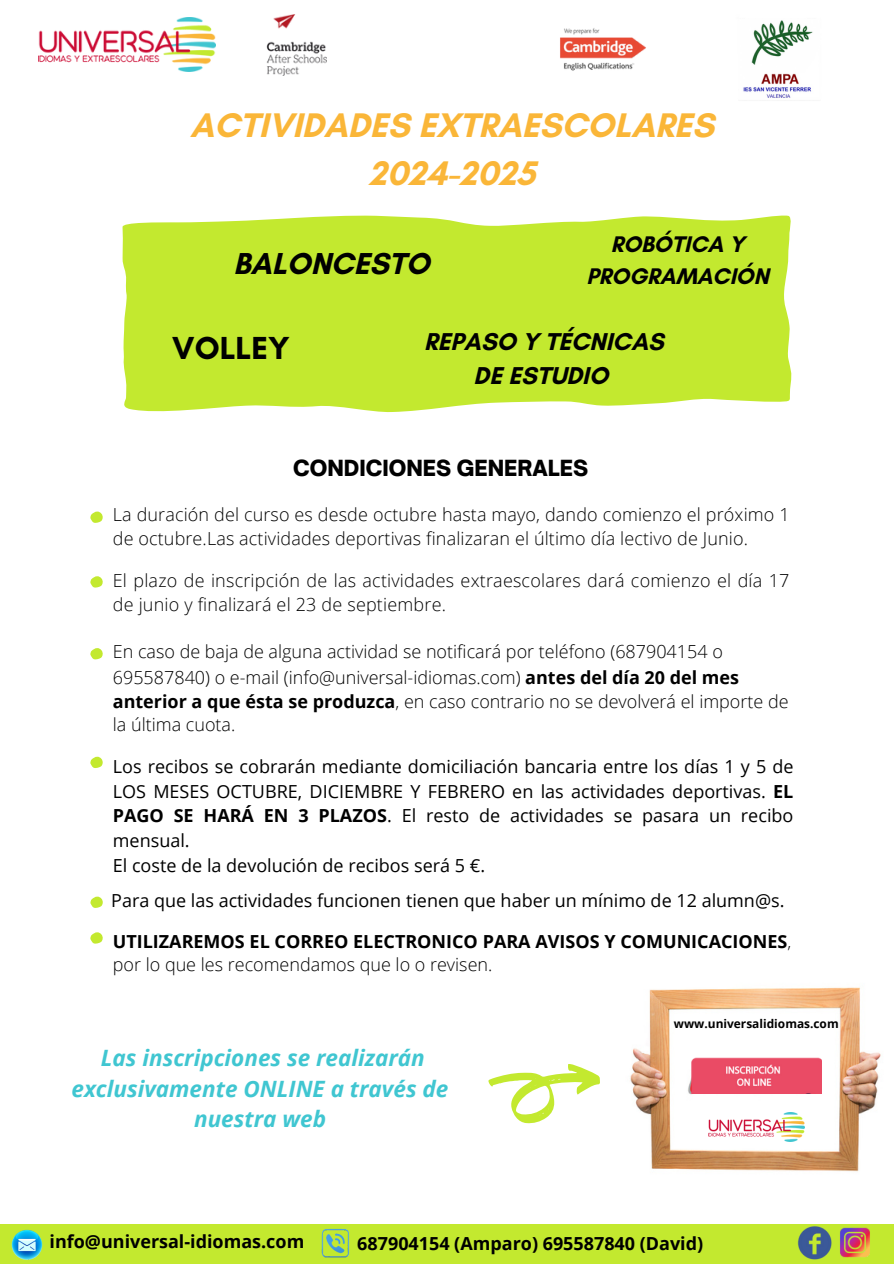
<style>
.page{position:relative;width:894px;height:1264px;background:#fff}
.page>*{position:absolute;margin:0;border:0;box-sizing:border-box;transform-origin:0 0}
.t1{font:700 34.8px/48.3px "Glacial Indifference";color:#fab638;text-align:center}
.t2{font:700 32.4px "Glacial Indifference";color:#000}
.t3{font:700 30.75px "Glacial Indifference";color:#000}
.t4{font:700 24.75px/33.8px "Glacial Indifference";color:#000;text-align:center}
.t5{font:700 22.95px/31.5px "Glacial Indifference";color:#000;text-align:center}
.t6{font:italic 700 22.5px/30.3px "Open Sans";color:#40c6d1;text-align:center}
.t7{font:900 21.3px "Open Sauce One";color:#000}
.t8{font:300 18px/23.7px "Open Sans";letter-spacing:.005em;color:#000}
.t9{font:18px/24.8px "Open Sans";color:#000;text-align:justify}
.t10{font:700 18px/23.7px "Open Sans";color:#000}
.t11{font:700 11.85px "Open Sans";color:#000}
.s1{font-weight:700}
.s2{font-weight:300}
</style>
<div class="page">
<div style="left:0;top:1224px;width:893px;height:39px;background:#c3e92f"></div>
<img style="left:38px;top:18px;width:177px;height:54px">
<img style="left:266px;top:14px;width:60px;height:61px">
<svg style="left:90px;top:511px;width:13px;height:12px"></svg>
<svg style="left:90px;top:576px;width:13px;height:11px"></svg>
<svg style="left:90px;top:648px;width:13px;height:11px"></svg>
<svg style="left:90px;top:756px;width:13px;height:12px"></svg>
<svg style="left:90px;top:932px;width:13px;height:11px"></svg>
<img style="left:7px;top:1224px;width:40px;height:38px">
<img style="left:310px;top:1226px;width:51px;height:36px">
<img style="left:793px;top:1224px;width:40px;height:37px">
<img style="left:833px;top:1224px;width:43px;height:38px">
<img style="left:560px;top:28px;width:86px;height:43px">
<svg style="left:90px;top:896px;width:13px;height:11px"></svg>
<img style="left:743px;top:20px;width:70px;height:78px">
<img style="left:599px;top:987px;width:282px;height:185px">
<img style="left:708px;top:1112px;width:96px;height:29px">
<img style="left:691px;top:1057px;width:130px;height:36px">
<svg style="left:488px;top:1064px;width:111px;height:59px"></svg>
<svg style="left:122px;top:215px;width:670px;height:198px;background:#c7ea3e"></svg>
<p class="t1" style="left:190px;top:101px;width:525px">ACTIVIDADES EXTRAESCOLARES<br>2024-2025</p>
<p class="t3" style="left:233px;top:244px;width:197px">BALONCESTO</p>
<p class="t5" style="left:586px;top:228px;width:184px">ROBÓTICA Y<br>PROGRAMACIÓN</p>
<p class="t2" style="left:172px;top:328px;width:119px">VOLLEY</p>
<p class="t4" style="left:424px;top:325px;width:241px">REPASO Y TÉCNICAS<br>DE ESTUDIO</p>
<p class="t7" style="left:293px;top:454px;width:296px">CONDICIONES GENERALES</p>
<p class="t8" style="left:113px;top:502px;width:678px">La duración del curso es desde octubre hasta mayo, dando comienzo el próximo 1 de octubre.Las actividades deportivas finalizaran el último día lectivo de Junio.</p>
<h3 class="t8" style="left:113px;top:568px;width:678px">El plazo de inscripción de las actividades extraescolares dará comienzo el día 17 de junio y finalizará el 23 de septiembre.</h3>
<h3 class="t8" style="left:113px;top:639px;width:611px">En caso de baja de alguna actividad se notificará por teléfono (687904154 o</h3>
<h1 class="t8" style="left:113px;top:665px;width:627px">695587840) o e-mail (info@universal-idiomas.com) <span class="s1">antes del día 20 del mes</span></h1>
<h5 class="t8" style="left:113px;top:689px;width:677px"><span class="s1">anterior a que ésta se produzca</span>, en caso contrario no se devolverá el importe de</h5>
<p class="t8" style="left:113px;top:712px;width:124px">la última cuota.</p>
<p class="t9" style="left:113px;top:753px;width:682px">Los recibos se cobrarán mediante domiciliación bancaria entre los días 1 y 5 de LOS MESES OCTUBRE, DICIEMBRE Y FEBRERO en las actividades deportivas. <span class="s1">EL PAGO SE HARÁ EN 3 PLAZOS</span>. El resto de actividades se pasara un recibo mensual.</p>
<p class="t9" style="left:113px;top:852px;width:374px">El coste de la devolución de recibos será 5 €.</p>
<p class="t9" style="left:111px;top:887px;width:674px">Para que las actividades funcionen tienen que haber un mínimo de 12 alumn@s.</p>
<p class="t10" style="left:113px;top:928px;width:679px">UTILIZAREMOS EL CORREO ELECTRONICO PARA AVISOS Y COMUNICACIONES<span class="s2">, por lo que les recomendamos que lo o revisen.</span></p>
<p class="t6" style="left:71px;top:1042px;width:378px">Las inscripciones se realizarán exclusivamente ONLINE a través de nuestra web</p>
<p class="t11" style="left:673px;top:1015px;width:166px">www.universalidiomas.com</p>
<p class="t10" style="left:49px;top:1229px;width:256px">info@universal-idiomas.com</p>
<p class="t10" style="left:357px;top:1231px;width:347px">687904154 (Amparo) 695587840 (David)</p>
</div>
